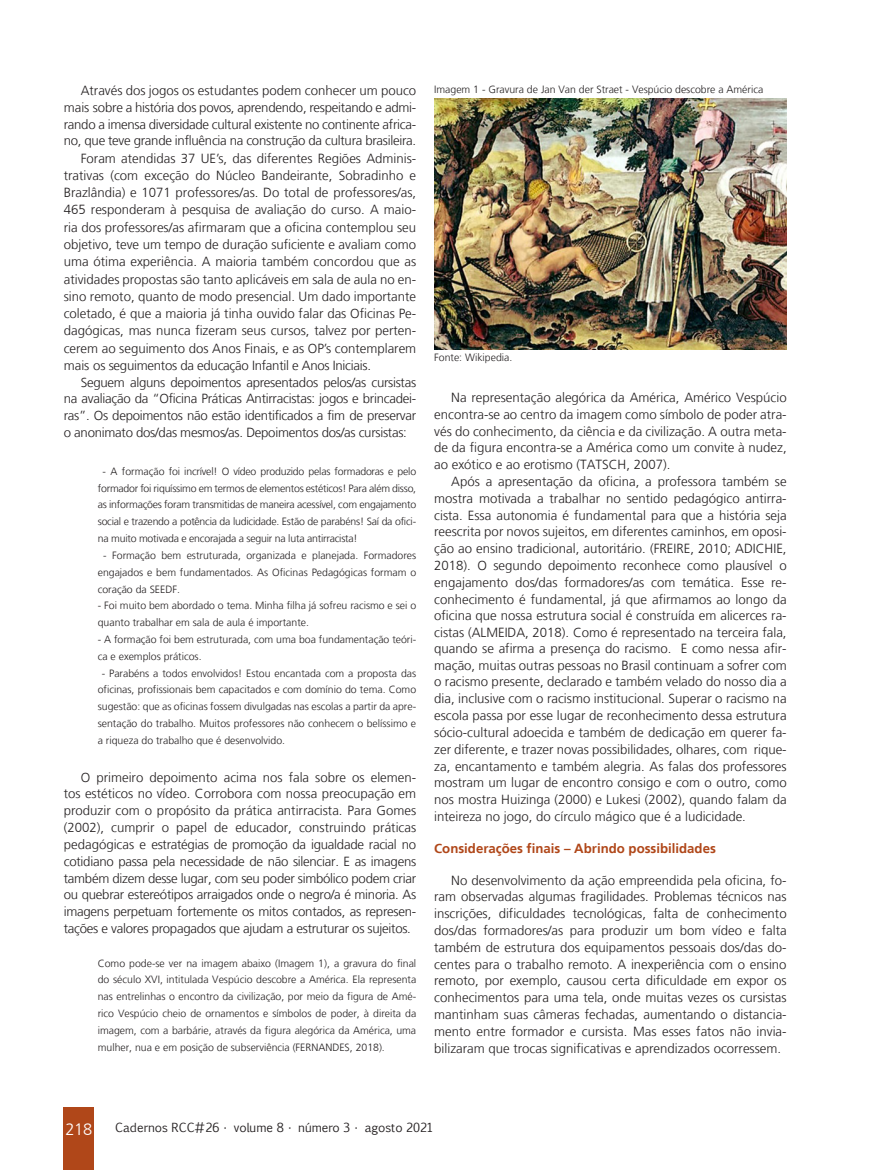
<style>
.page{position:relative;width:893px;height:1170px;background:#fff}
.page>*{position:absolute;margin:0;border:0;box-sizing:border-box;transform-origin:0 0}
.t1{font:300 16.5px "Frutiger LT";color:#fff}
.Miolo__8_8{font:300 13.2px/16.8px "Frutiger LT";letter-spacing:-.02em;color:#231f20;text-align:justify}
.Subtítulo_LARANJA_DO{font:700 13.2px "Frutiger LT";color:#b04719}
.t2{font:12px "Euphemia CAS";color:#231f20}
.Citação__7{font:300 10.5px/16.8px "Frutiger LT";color:#231f20;text-align:justify}
.Legendas{font:300 10.5px "Frutiger LT";color:#231f20}
</style>
<div class="page">
<div style="left:64px;top:1107px;width:30px;height:62px;background:#b04719"></div>
<img style="left:434px;top:98px;width:352px;height:251px">
<p class="Miolo__8_8" style="left:64px;top:82px;width:354px;text-indent:17px">Através dos jogos os estudantes podem conhecer um pouco mais sobre a história dos povos, aprendendo, respeitando e admi&shy;rando a imensa diversidade cultural existente no continente africa&shy;no, que teve grande influência na construção da cultura brasileira.</p>
<p class="Miolo__8_8" style="left:64px;top:150px;width:354px;line-height:17.2px;text-indent:17px">Foram atendidas 37 UE’s, das diferentes Regiões Adminis&shy;trativas (com exceção do Núcleo Bandeirante, Sobradinho e Brazlândia) e 1071 professores/as. Do total de professores/as, 465 responderam à pesquisa de avaliação do curso. A maio&shy;ria dos professores/as afirmaram que a oficina contemplou seu objetivo, teve um tempo de duração suficiente e avaliam como uma ótima experiência. A maioria também concordou que as atividades propostas são tanto aplicáveis em sala de aula no en&shy;sino remoto, quanto de modo presencial. Um dado importante coletado, é que a maioria já tinha ouvido falar das Oficinas Pe&shy;dagógicas, mas nunca fizeram seus cursos, talvez por perten&shy;cerem ao seguimento dos Anos Finais, e as OP’s contemplarem mais os seguimentos da educação Infantil e Anos Iniciais.</p>
<p class="Miolo__8_8" style="left:64px;top:374px;width:354px;text-indent:17px">Seguem alguns depoimentos apresentados pelos/as cursistas na avaliação da “Oficina Práticas Antirracistas: jogos e brincadei&shy;ras”. Os depoimentos não estão identificados a fim de preservar o anonimato dos/das mesmos/as. Depoimentos dos/as cursistas:</p>
<p class="Citação__7" style="left:98px;top:463px;width:320px;text-indent:5px">- A formação foi incrível! O vídeo produzido pelas formadoras e pelo formador foi riquíssimo em termos de elementos estéticos! Para além disso, as informações foram transmitidas de maneira acessível, com engajamento social e trazendo a potência da ludicidade. Estão de parabéns! Saí da ofici&shy;na muito motivada e encorajada a seguir na luta antirracista!</p>
<p class="Citação__7" style="left:98px;top:547px;width:320px;text-indent:5px">- Formação bem estruturada, organizada e planejada. Formadores engajados e bem fundamentados. As Oficinas Pedagógicas formam o coração da SEEDF.</p>
<p class="Citação__7" style="left:98px;top:597px;width:320px">- Foi muito bem abordado o tema. Minha filha já sofreu racismo e sei o quanto trabalhar em sala de aula é importante.</p>
<p class="Citação__7" style="left:98px;top:631px;width:320px">- A formação foi bem estruturada, com uma boa fundamentação teóri&shy;ca e exemplos práticos.</p>
<p class="Citação__7" style="left:98px;top:664px;width:320px;text-indent:4px">- Parabéns a todos envolvidos! Estou encantada com a proposta das oficinas, profissionais bem capacitados e com domínio do tema. Como sugestão: que as oficinas fossem divulgadas nas escolas a partir da apre&shy;sentação do trabalho. Muitos professores não conhecem o belíssimo e a riqueza do trabalho que é desenvolvido.</p>
<p class="Miolo__8_8" style="left:64px;top:768px;width:354px;text-indent:17px">O primeiro depoimento acima nos fala sobre os elemen&shy;tos estéticos no vídeo. Corrobora com nossa preocupação em produzir com o propósito da prática antirracista. Para Gomes (2002), cumprir o papel de educador, construindo práticas pedagógicas e estratégias de promoção da igualdade racial no cotidiano passa pela necessidade de não silenciar. E as imagens também dizem desse lugar, com seu poder simbólico podem criar ou quebrar estereótipos arraigados onde o negro/a é minoria. As imagens perpetuam fortemente os mitos contados, as represen&shy;tações e valores propagados que ajudam a estruturar os sujeitos.</p>
<p class="Citação__7" style="left:98px;top:954px;width:320px">Como pode-se ver na imagem abaixo (Imagem 1), a gravura do final do século XVI, intitulada Vespúcio descobre a América. Ela representa nas entrelinhas o encontro da civilização, por meio da figura de Amé&shy;rico Vespúcio cheio de ornamentos e símbolos de poder, à direita da imagem, com a barbárie, através da figura alegórica da América, uma mulher, nua e em posição de subserviência (FERNANDES, 2018).</p>
<p class="Legendas" style="left:434px;top:83px;width:331px">Imagem 1 - Gravura de Jan Van der Straet - Vespúcio descobre a América</p>
<p class="Legendas" style="left:434px;top:351px;width:80px">Fonte: Wikipedia.</p>
<p class="Miolo__8_8" style="left:434px;top:389px;width:354px;text-indent:17px">Na representação alegórica da América, Américo Vespúcio encontra-se ao centro da imagem como símbolo de poder atra&shy;vés do conhecimento, da ciência e da civilização. A outra meta&shy;de da figura encontra-se a América como um convite à nudez, ao exótico e ao erotismo (TATSCH, 2007).</p>
<p class="Miolo__8_8" style="left:434px;top:473px;width:354px;text-indent:17px">Após a apresentação da oficina, a professora também se mostra motivada a trabalhar no sentido pedagógico antirra&shy;cista. Essa autonomia é fundamental para que a história seja reescrita por novos sujeitos, em diferentes caminhos, em oposi&shy;ção ao ensino tradicional, autoritário. (FREIRE, 2010; ADICHIE, 2018). O segundo depoimento reconhece como plausível o engajamento dos/das formadores/as com temática. Esse re&shy;conhecimento é fundamental, já que afirmamos ao longo da oficina que nossa estrutura social é construída em alicerces ra&shy;cistas (ALMEIDA, 2018). Como é representado na terceira fala, quando se afirma a presença do racismo. E como nessa afir&shy;mação, muitas outras pessoas no Brasil continuam a sofrer com o racismo presente, declarado e também velado do nosso dia a dia, inclusive com o racismo institucional. Superar o racismo na escola passa por esse lugar de reconhecimento dessa estrutura sócio-cultural adoecida e também de dedicação em querer fa&shy;zer diferente, e trazer novas possibilidades, olhares, com rique&shy;za, encantamento e também alegria. As falas dos professores mostram um lugar de encontro consigo e com o outro, como nos mostra Huizinga (2000) e Lukesi (2002), quando falam da inteireza no jogo, do círculo mágico que é a ludicidade.</p>
<p class="Subtítulo_LARANJA_DO" style="left:434px;top:840px;width:283px">Considerações finais – Abrindo possibilidades</p>
<p class="Miolo__8_8" style="left:434px;top:871px;width:354px;text-indent:17px">No desenvolvimento da ação empreendida pela oficina, fo&shy;ram observadas algumas fragilidades. Problemas técnicos nas inscrições, dificuldades tecnológicas, falta de conhecimento dos/das formadores/as para produzir um bom vídeo e falta também de estrutura dos equipamentos pessoais dos/das do&shy;centes para o trabalho remoto. A inexperiência com o ensino remoto, por exemplo, causou certa dificuldade em expor os conhecimentos para uma tela, onde muitas vezes os cursistas mantinham suas câmeras fechadas, aumentando o distancia&shy;mento entre formador e cursista. Mas esses fatos não invia&shy;bilizaram que trocas significativas e aprendizados ocorressem.</p>
<p class="t1" style="left:65px;top:1120px;width:28px">218</p>
<p class="t2" style="left:115px;top:1119px;width:320px">Cadernos RCC#26 • volume 8 • número 3 • agosto 2021</p>
</div>
